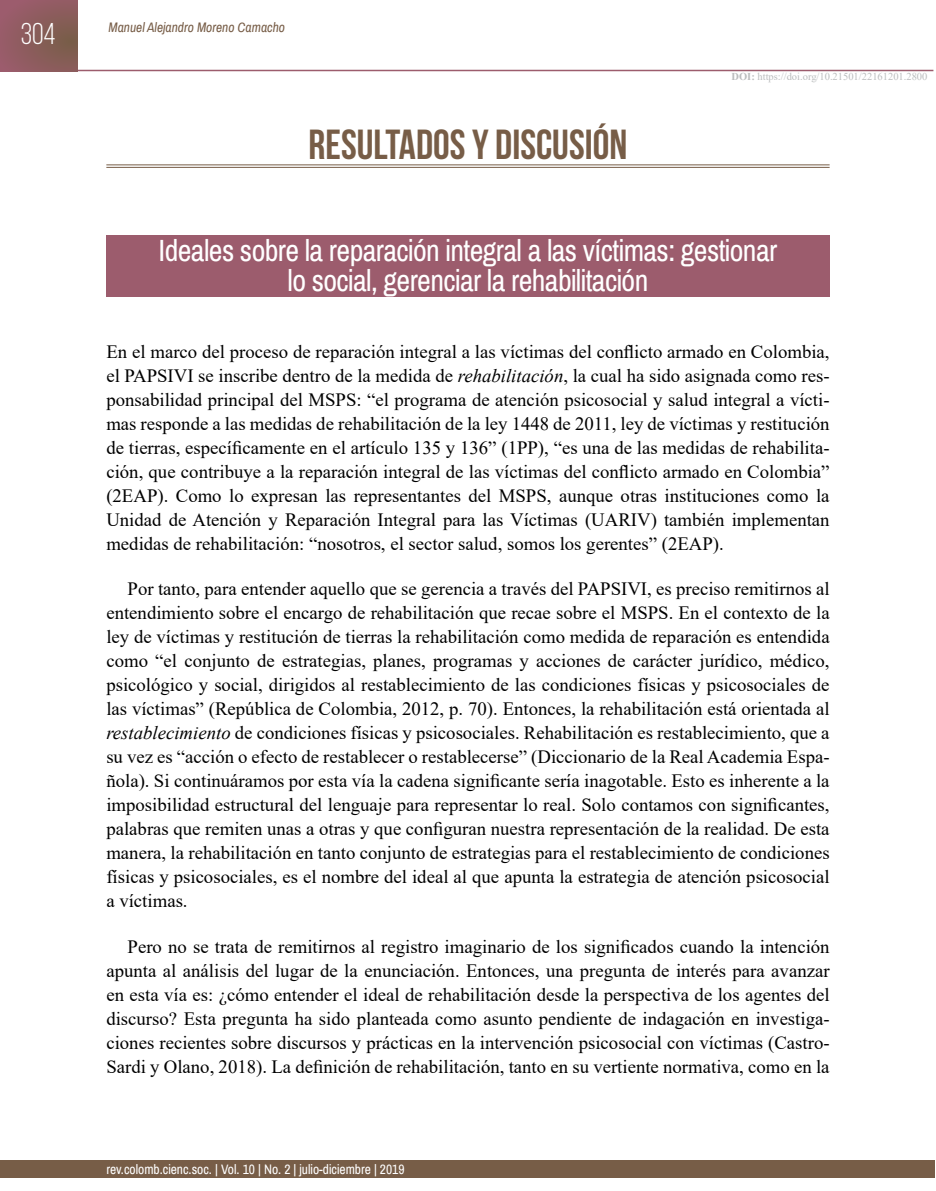
<style>
.page{position:relative;width:936px;height:1191px;background:#fff}
.page>*{position:absolute;margin:0;border:0;box-sizing:border-box;transform-origin:0 0}
.Titulo_intro_concl{font:700 42px "Bebas Neue";color:#775d47}
.segundo_titulo{font:30px/30px "Archivo Narrow";letter-spacing:-.02em;color:#fff;text-align:center}
.t1{font:30px "Bebas Neue";color:#fff}
.TEXTO_NORMAL{font:18.75px/24px "Times New Roman";color:#000;text-align:justify}
.TEXTO_NORMAL_sin_apa{font:18.75px/24px "Times New Roman";color:#000;text-align:justify}
.t2{font:13.5px "Archivo Narrow";color:#fff}
.t3{font:italic 13.5px "Archivo Narrow";color:#775d47}
.t4{font:10.5px "Times New Roman";color:#bbbdbe}
.s1{font-weight:700}
.s2{font-style:italic}
</style>
<div class="page">
<div style="left:0;top:1160px;width:934px;height:18px;background:#775d47"></div>
<hr style="left:77px;top:70px;width:856px;height:1px;background:#9c5c6d">
<div style="left:0;top:0;width:78px;height:71px;background:linear-gradient(to right,#995c6a,#805d50)"></div>
<hr style="left:106px;top:165px;width:723px;height:1px;background:#775d47">
<hr style="left:106px;top:167px;width:723px;height:1px;background:#775d47">
<div style="left:106px;top:235px;width:723px;height:62px;background:#9c5c6d"></div>
<h2 class="t1" style="left:21px;top:18px;width:36px">304</h2>
<p class="t3" style="left:108px;top:19px;width:178px">Manuel Alejandro Moreno Camacho</p>
<p class="Titulo_intro_concl" style="left:308px;top:122px;width:320px">RESULTADOS Y DISCUSIÓN</p>
<p class="t4" style="left:731px;top:69px;width:197px"><span class="s1">DOI:</span> https://doi.org/10.21501/22161201.2800</p>
<p class="segundo_titulo" style="left:158px;top:237px;width:620px">Ideales sobre la reparación integral a las víctimas: gestionar lo social, gerenciar la rehabilitación</p>
<p class="TEXTO_NORMAL_sin_apa" style="left:106px;top:339px;width:724px">En el marco del proceso de reparación integral a las víctimas del conflicto armado en Colombia, el PAPSIVI se inscribe dentro de la medida de <span class="s2">rehabilitación</span>, la cual ha sido asignada como res&shy;ponsabilidad principal del MSPS: “el programa de atención psicosocial y salud integral a vícti&shy;mas responde a las medidas de rehabilitación de la ley 1448 de 2011, ley de víctimas y restitución de tierras, específicamente en el artículo 135 y 136” (1PP), “es una de las medidas de rehabilita&shy;ción, que contribuye a la reparación integral de las víctimas del conflicto armado en Colombia” (2EAP). Como lo expresan las representantes del MSPS, aunque otras instituciones como la Unidad de Atención y Reparación Integral para las Víctimas (UARIV) también implementan medidas de rehabilitación: “nosotros, el sector salud, somos los gerentes” (2EAP).</p>
<p class="TEXTO_NORMAL" style="left:106px;top:576px;width:724px;text-indent:21px">Por tanto, para entender aquello que se gerencia a través del PAPSIVI, es preciso remitirnos al entendimiento sobre el encargo de rehabilitación que recae sobre el MSPS. En el contexto de la ley de víctimas y restitución de tierras la rehabilitación como medida de reparación es entendida como “el conjunto de estrategias, planes, programas y acciones de carácter jurídico, médico, psicológico y social, dirigidos al restablecimiento de las condiciones físicas y psicosociales de las víctimas” (República de Colombia, 2012, p. 70). Entonces, la rehabilitación está orientada al <span class="s2">restablecimiento</span> de condiciones físicas y psicosociales. Rehabilitación es restablecimiento, que a su vez es “acción o efecto de restablecer o restablecerse” (Diccionario de la Real Academia Espa&shy;ñola). Si continuáramos por esta vía la cadena significante sería inagotable. Esto es inherente a la imposibilidad estructural del lenguaje para representar lo real. Solo contamos con significantes, palabras que remiten unas a otras y que configuran nuestra representación de la realidad. De esta manera, la rehabilitación en tanto conjunto de estrategias para el restablecimiento de condiciones físicas y psicosociales, es el nombre del ideal al que apunta la estrategia de atención psicosocial a víctimas.</p>
<p class="TEXTO_NORMAL" style="left:106px;top:934px;width:724px;text-indent:21px">Pero no se trata de remitirnos al registro imaginario de los significados cuando la intención apunta al análisis del lugar de la enunciación. Entonces, una pregunta de interés para avanzar en esta vía es: ¿cómo entender el ideal de rehabilitación desde la perspectiva de los agentes del discurso? Esta pregunta ha sido planteada como asunto pendiente de indagación en investiga&shy;ciones recientes sobre discursos y prácticas en la intervención psicosocial con víctimas (Castro-Sardi y Olano, 2018). La definición de rehabilitación, tanto en su vertiente normativa, como en la</p>
<p class="t2" style="left:106px;top:1160px;width:300px">rev.colomb.cienc.soc. | Vol. 10 | No. 2 | julio-diciembre | 2019</p>
</div>
